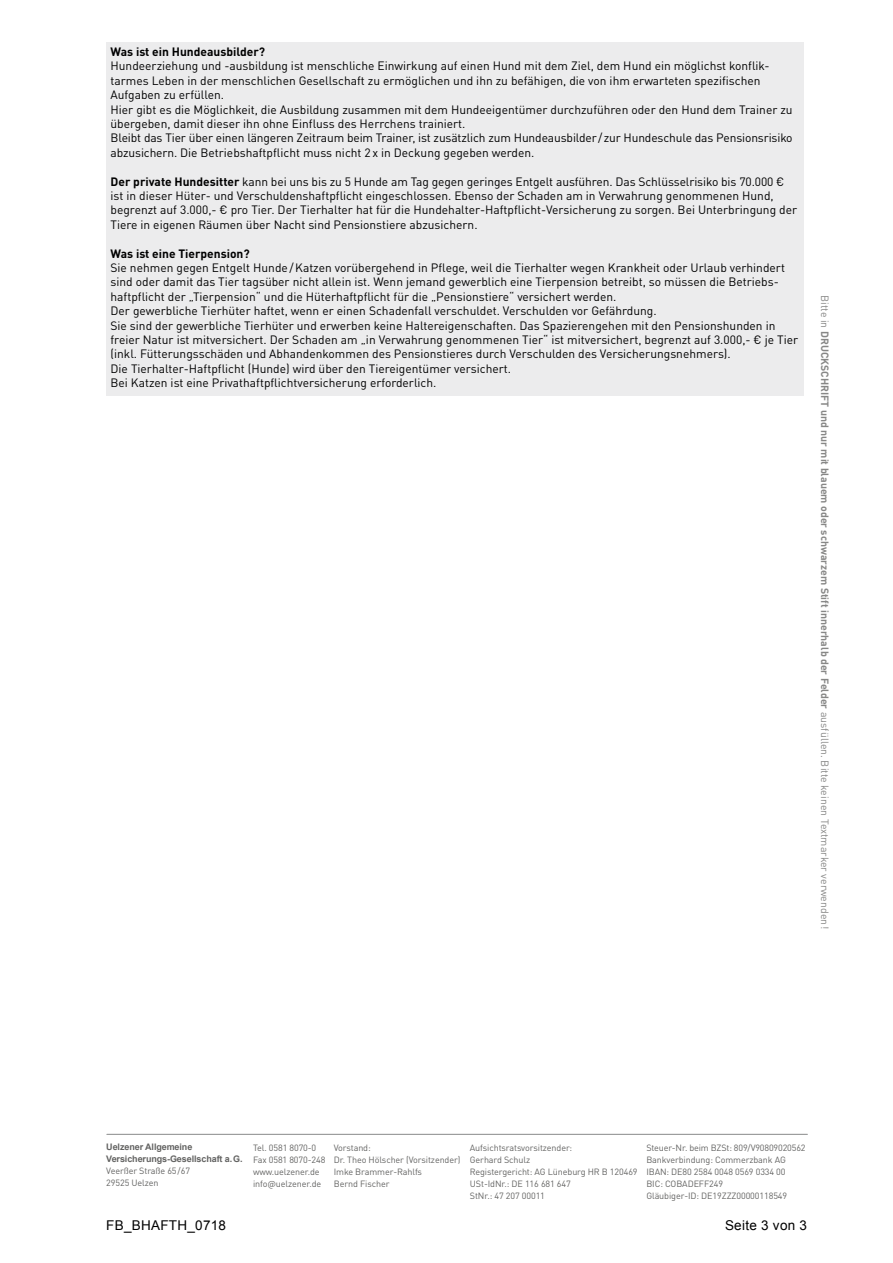
<style>
.page{position:relative;width:893px;height:1263px;background:#fff}
.page>*{position:absolute;margin:0;border:0;box-sizing:border-box;transform-origin:0 0}
.t1{font:13.5px "Arial";letter-spacing:.02em;color:#000}
.t2{font:12px/14.4px "DINOT";color:#000}
.t3{font:700 12px "DINOT";color:#000}
.t4{font:700 10.5px "DINOT";color:#878786}
.t5{font:9px/12px "DINOT";letter-spacing:-.01em;color:#636362}
.t6{font:700 9px/12px "Arial";letter-spacing:-.01em;color:#636362}
.s1{font-weight:700}
.s2{font-weight:400}
</style>
<div class="page">
<hr style="left:107px;top:1134px;width:700px;height:1px;background:#9c9d9d">
<div style="left:106px;top:43px;width:698px;height:353px;background:#ececed"></div>
<p class="t3" style="left:111px;top:44px;width:156px">Was ist ein Hundeausbilder?</p>
<p class="t2" style="left:111px;top:59px;width:684px">Hundeerziehung und -ausbildung ist menschliche Einwirkung auf einen Hund mit dem Ziel, dem Hund ein möglichst konflik&shy;tarmes Leben in der menschlichen Gesellschaft zu ermöglichen und ihn zu befähigen, die von ihm erwarteten spezifischen Aufgaben zu erfüllen.<br>Hier gibt es die Möglichkeit, die Ausbildung zusammen mit dem Hundeeigentümer durchzuführen oder den Hund dem Trainer zu übergeben, damit dieser ihn ohne Einfluss des Herrchens trainiert.<br>Bleibt das Tier über einen längeren Zeitraum beim Trainer, ist zusätzlich zum Hundeausbilder/zur Hundeschule das Pensionsrisiko abzusichern. Die Betriebshaftpflicht muss nicht 2x in Deckung gegeben werden.</p>
<p class="t2" style="left:111px;top:174px;width:688px"><span class="s1">Der private Hundesitter</span> kann bei uns bis zu 5 Hunde am Tag gegen geringes Entgelt ausführen. Das Schlüsselrisiko bis 70.000 € ist in dieser Hüter- und Verschuldenshaftpflicht eingeschlossen. Ebenso der Schaden am in Verwahrung genommenen Hund, begrenzt auf 3.000,- € pro Tier. Der Tierhalter hat für die Hundehalter-Haftpflicht-Versicherung zu sorgen. Bei Unterbringung der Tiere in eigenen Räumen über Nacht sind Pensionstiere abzusichern.</p>
<p class="t3" style="left:111px;top:245px;width:141px">Was ist eine Tierpension?</p>
<p class="t2" style="left:111px;top:260px;width:689px">Sie nehmen gegen Entgelt Hunde/Katzen vorübergehend in Pflege, weil die Tierhalter wegen Krankheit oder Urlaub verhindert sind oder damit das Tier tagsüber nicht allein ist. Wenn jemand gewerblich eine Tierpension betreibt, so müssen die Betriebs&shy;haftpflicht der „Tierpension“ und die Hüterhaftpflicht für die „Pensionstiere“ versichert werden.<br>Der gewerbliche Tierhüter haftet, wenn er einen Schadenfall verschuldet. Verschulden vor Gefährdung.<br>Sie sind der gewerbliche Tierhüter und erwerben keine Haltereigenschaften. Das Spazierengehen mit den Pensionshunden in freier Natur ist mitversichert. Der Schaden am „in Verwahrung genommenen Tier“ ist mitversichert, begrenzt auf 3.000,- € je Tier (inkl. Fütterungsschäden und Abhandenkommen des Pensionstieres durch Verschulden des Versicherungsnehmers).<br>Die Tierhalter-Haftpflicht (Hunde) wird über den Tiereigentümer versichert.<br>Bei Katzen ist eine Privathaftpflichtversicherung erforderlich.</p>
<p class="t4" style="left:832px;top:295px;width:636px;rotate:90deg"><span class="s2">Bitte in</span> DRUCKSCHRIFT und nur mit blauem oder schwarzem Stift innerhalb der Felder <span class="s2">ausfüllen. Bitte keinen Textmarker verwenden!</span></p>
<p class="t6" style="left:106px;top:1141px;width:138px">Uelzener Allgemeine<br>Versicherungs-Gesellschaft a. G.</p>
<p class="t5" style="left:106px;top:1165px;width:85px">Veerßer Straße 65 /67<br>29525 Uelzen</p>
<p class="t5" style="left:253px;top:1141px;width:74px">Tel. 0581 8070-0<br>Fax 0581 8070-248 www.uelzener.de info@uelzener.de</p>
<p class="t5" style="left:470px;top:1141px;width:169px">Aufsichtsratsvorsitzender:<br>Gerhard Schulz<br>Registergericht: AG Lüneburg HR B 120469<br>USt-IdNr.: DE 116 681 647<br>StNr.: 47 207 00011</p>
<p class="t5" style="left:646px;top:1141px;width:161px">Steuer-Nr. beim BZSt: 809/V90809020562<br>Bankverbindung: Commerzbank AG<br>IBAN: DE80 2584 0048 0569 0334 00<br>BIC: COBADEFF249<br>Gläubiger-ID: DE19ZZZ00000118549</p>
<p class="t5" style="left:334px;top:1141px;width:128px">Vorstand:<br>Dr. Theo Hölscher (Vorsitzender)<br>Imke Brammer-Rahlfs<br>Bernd Fischer</p>
<p class="t1" style="left:106px;top:1217px;width:121px">FB_BHAFTH_0718</p>
<p class="t1" style="left:725px;top:1217px;width:84px">Seite 3 von 3</p>
</div>
